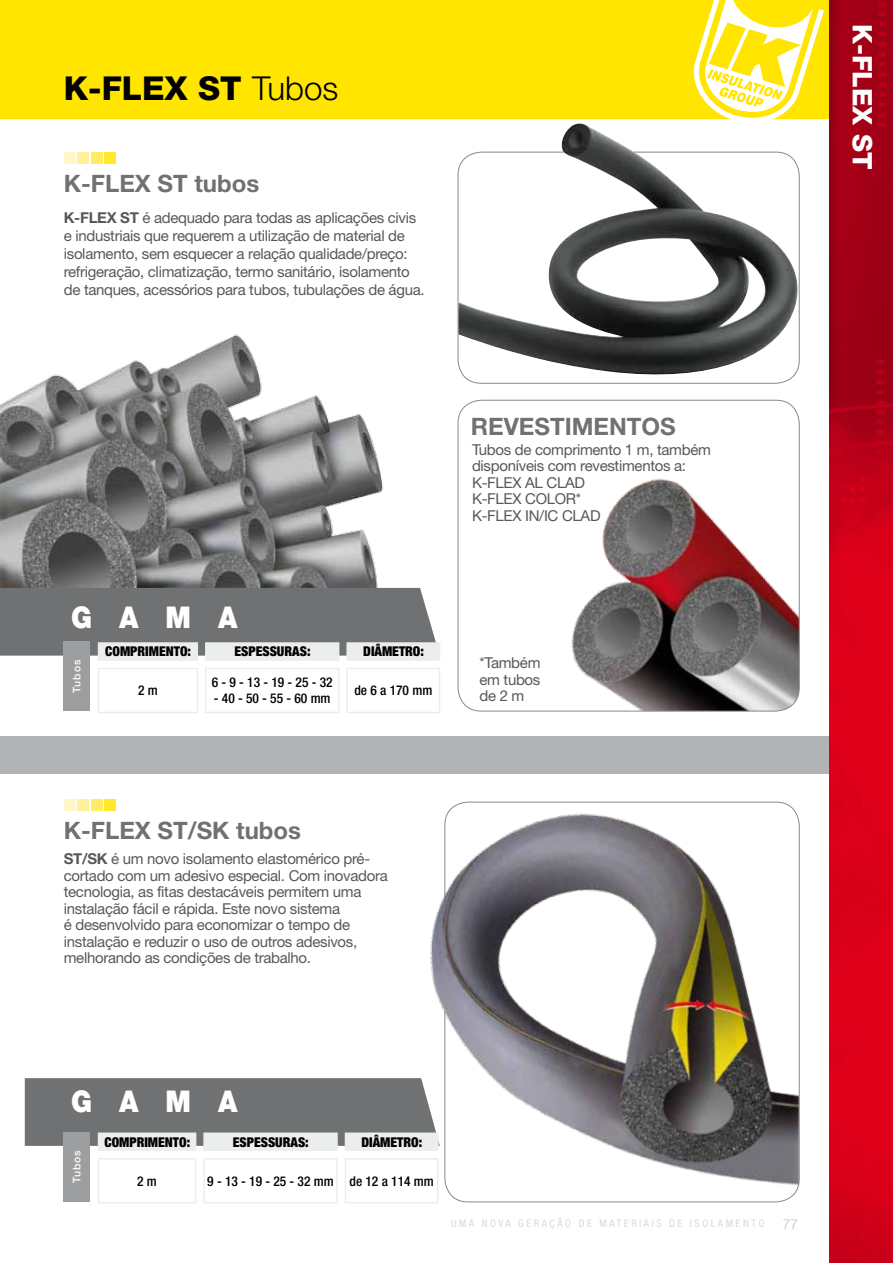
<style>
.page{position:relative;width:893px;height:1263px;background:#fff}
.page>*{position:absolute;margin:0;border:0;box-sizing:border-box;transform-origin:0 0}
.t1{font:800 33px "Helvetica Neue LT Std";color:#000}
.t2{font:900 30px "Helvetica Neue LT Std";letter-spacing:1em;color:#fff;scale:.9 1}
.t3{font:800 27px "Helvetica Neue LT Std";color:#fff}
.t4{font:700 24px "Helvetica Neue LT Std";color:#707172}
.t5{font:15px/16.5px "Helvetica Neue LT Std";letter-spacing:-.02em;color:#58585a}
.t6{font:500 condensed 13.5px "Helvetica Neue LT Std";color:#000}
.t7{font:900 condensed 13.5px "Helvetica Neue LT Std";color:#000}
.t8{font:100 13.5px "Helvetica Neue LT Std";color:#9c9e9f}
.t9{font:condensed 10.5px "Helvetica Neue LT Std";letter-spacing:.24em;color:#d9dadb}
.t10{font:500 10.5px "Helvetica Neue LT Std";letter-spacing:.08em;color:#fff}
.s1{font-weight:300}
.s2{font-weight:700}
</style>
<div class="page">
<div style="left:0;top:0;width:893px;height:119px;background:#ffe500"></div>
<svg style="left:693px;top:0;width:131px;height:119px"></svg>
<img style="left:829px;top:0;width:64px;height:1263px">
<img style="left:0;top:334px;width:420px;height:254px">
<div style="left:0;top:736px;width:829px;height:38px;background:#b1b3b4"></div>
<div style="left:91px;top:799px;width:12px;height:12px;background:#ffec64"></div>
<div style="left:104px;top:799px;width:12px;height:12px;background:#ffe82e"></div>
<div style="left:64px;top:799px;width:12px;height:12px;background:#fff7c6"></div>
<div style="left:77px;top:799px;width:12px;height:12px;background:#fff199"></div>
<img style="left:404px;top:806px;width:395px;height:380px">
<div style="left:91px;top:152px;width:12px;height:12px;background:#ffec64"></div>
<div style="left:104px;top:152px;width:12px;height:12px;background:#ffe82e"></div>
<div style="left:64px;top:152px;width:12px;height:12px;background:#fff7c6"></div>
<div style="left:77px;top:152px;width:12px;height:12px;background:#fff199"></div>
<img style="left:459px;top:123px;width:341px;height:261px">
<hr style="left:98px;top:659px;width:100px;height:2px;background:#eceded">
<hr style="left:205px;top:659px;width:134px;height:2px;background:#eceded">
<hr style="left:98px;top:668px;width:100px;height:1px;background:#eceded">
<hr style="left:98px;top:669px;width:1px;height:43px;background:#eceded">
<hr style="left:197px;top:669px;width:1px;height:43px;background:#eceded">
<hr style="left:205px;top:668px;width:134px;height:1px;background:#eceded">
<hr style="left:205px;top:669px;width:2px;height:43px;background:#eceded">
<hr style="left:338px;top:669px;width:1px;height:43px;background:#eceded">
<hr style="left:98px;top:712px;width:100px;height:1px;background:#eceded">
<hr style="left:205px;top:712px;width:134px;height:1px;background:#eceded">
<svg style="left:0;top:588px;width:440px;height:72px;background:#8b8c8d"></svg>
<hr style="left:346px;top:659px;width:94px;height:2px;background:#eceded">
<hr style="left:346px;top:668px;width:94px;height:1px;background:#eceded">
<hr style="left:346px;top:669px;width:2px;height:43px;background:#eceded">
<hr style="left:439px;top:669px;width:1px;height:43px;background:#eceded">
<hr style="left:346px;top:712px;width:94px;height:1px;background:#eceded">
<div style="left:64px;top:641px;width:26px;height:70px;background:#9c9e9f"></div>
<hr style="left:98px;top:1149px;width:98px;height:2px;background:#eceded">
<hr style="left:203px;top:1149px;width:135px;height:2px;background:#eceded">
<hr style="left:98px;top:1158px;width:98px;height:1px;background:#eceded">
<hr style="left:98px;top:1159px;width:1px;height:43px;background:#eceded">
<hr style="left:195px;top:1159px;width:1px;height:43px;background:#eceded">
<hr style="left:203px;top:1158px;width:135px;height:1px;background:#eceded">
<hr style="left:203px;top:1159px;width:2px;height:43px;background:#eceded">
<hr style="left:336px;top:1159px;width:2px;height:43px;background:#eceded">
<hr style="left:98px;top:1202px;width:98px;height:1px;background:#eceded">
<hr style="left:203px;top:1202px;width:135px;height:1px;background:#eceded">
<svg style="left:25px;top:1078px;width:415px;height:72px;background:#8c8d8e"></svg>
<hr style="left:345px;top:1149px;width:94px;height:2px;background:#eceded">
<hr style="left:345px;top:1158px;width:94px;height:1px;background:#eceded">
<hr style="left:345px;top:1159px;width:1px;height:43px;background:#eceded">
<hr style="left:437px;top:1159px;width:2px;height:43px;background:#eceded">
<hr style="left:345px;top:1202px;width:94px;height:1px;background:#eceded">
<div style="left:64px;top:1131px;width:26px;height:70px;background:#9c9e9f"></div>
<img style="left:571px;top:400px;width:228px;height:311px">
<div style="left:458px;top:400px;width:342px;height:311px;border:1px solid #87888a;border-radius:23px"></div>
<h1 class="t1" style="left:64px;top:69px;width:276px">K-FLEX ST <span class="s1">Tubos</span></h1>
<h3 class="t4" style="left:64px;top:168px;width:43px">K-FLEX</h3>
<h3 class="t4" style="left:158px;top:168px;width:103px">ST tubos</h3>
<p class="t5" style="left:64px;top:208px;width:362px;line-height:18px"><span class="s2">k-flex st</span> é adequado para todas as aplicações civis e industriais que requerem a utilização de material de isolamento, sem esquecer a relação qualidade/preço: refrigeração, climatização, termo sanitário, isolamento de tanques, acessórios para tubos, tubulações de água.</p>
<h2 class="t2" style="left:71px;top:599px;width:186px">GAMA</h2>
<p class="t7" style="left:105px;top:643px;width:87px">COMPRIMENTO:</p>
<p class="t7" style="left:234px;top:643px;width:78px">ESPESSURAS:</p>
<p class="t7" style="left:363px;top:643px;width:62px">DIÂMETRO:</p>
<p class="t6" style="left:138px;top:682px;width:21px">2 m</p>
<p class="t10" style="left:71px;top:693px;width:34px;rotate:-90deg">Tubos</p>
<p class="t6" style="left:212px;top:674px;width:122px">6 - 9 - 13 - 19 - 25 - 32</p>
<p class="t6" style="left:214px;top:690px;width:118px">- 40 - 50 - 55 - 60 mm</p>
<p class="t6" style="left:354px;top:682px;width:79px">de 6 a 170 mm</p>
<h3 class="t4" style="left:471px;top:412px;width:206px">REVESTIMENTOS</h3>
<p class="t5" style="left:472px;top:441px;width:240px">Tubos de comprimento 1 m, também disponíveis com revestimentos a:<br>K-FLEX AL CLAD<br>K-FLEX COLOR*<br>K-FLEX IN/IC CLAD</p>
<p class="t5" style="left:479px;top:655px;width:63px;text-align:justify">*Também em tubos de 2 m</p>
<h3 class="t4" style="left:64px;top:815px;width:43px">K-FLEX</h3>
<h3 class="t4" style="left:158px;top:815px;width:145px">ST/SK tubos</h3>
<p class="t5" style="left:64px;top:851px;width:326px"><span class="s2">ST/SK</span> é um novo isolamento elastomérico pré&shy;cortado com um adesivo especial. Com inovadora tecnologia, as fitas destacáveis permitem uma instalação fácil e rápida. Este novo sistema<br>é desenvolvido para economizar o tempo de instalação e reduzir o uso de outros adesivos, melhorando as condições de trabalho.</p>
<h2 class="t2" style="left:71px;top:1083px;width:186px">GAMA</h2>
<p class="t7" style="left:104px;top:1133px;width:87px">COMPRIMENTO:</p>
<p class="t7" style="left:233px;top:1133px;width:78px">ESPESSURAS:</p>
<p class="t7" style="left:362px;top:1133px;width:62px">DIÂMETRO:</p>
<p class="t10" style="left:71px;top:1183px;width:34px;rotate:-90deg">Tubos</p>
<p class="t6" style="left:137px;top:1173px;width:21px">2 m</p>
<p class="t6" style="left:207px;top:1173px;width:228px">9 - 13 - 19 - 25 - 32 mm de 12 a 114 mm</p>
<p class="t9" style="left:451px;top:1217px;width:315px">UMA NOVA GERAÇÃO DE MATERIAIS DE ISOLAMENTO</p>
<p class="t8" style="left:783px;top:1216px;width:17px">77</p>
<h3 class="t3" style="left:878px;top:24px;width:147px;rotate:90deg">K-FLEX ST</h3>
</div>
